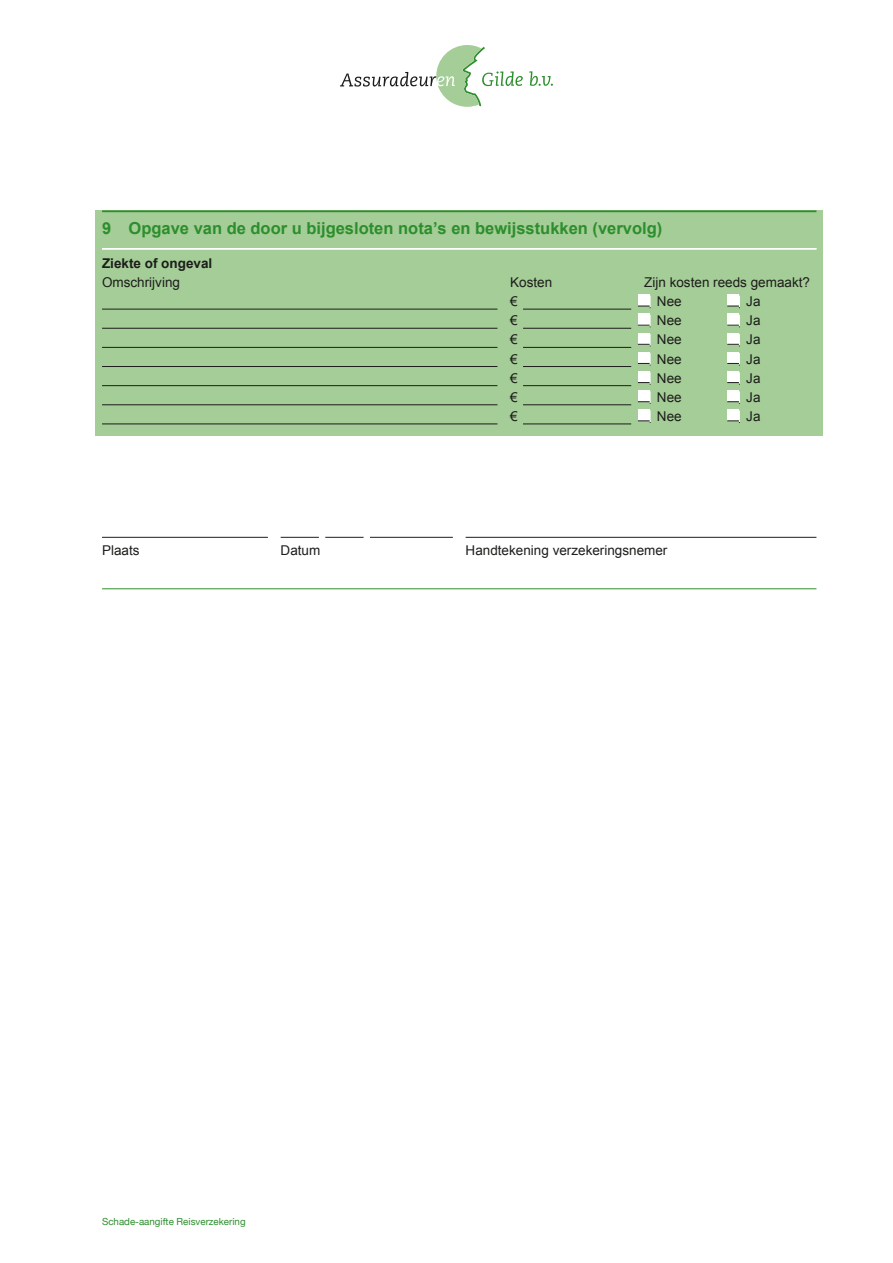
<style>
.page{position:relative;width:893px;height:1263px;background:#fff}
.page>*{position:absolute;margin:0;border:0;box-sizing:border-box;transform-origin:0 0}
.t1{font:700 16.5px "Arial";color:#2d8e2d}
.t2{font:13.5px "Arial";color:#1d1d1b}
.t3{font:700 13.5px "Arial";color:#1d1d1b}
.t4{font:9.75px "Helvetica Neue";color:#2d8e2d}
</style>
<div class="page">
<div style="left:96px;top:210px;width:727px;height:226px;background:#a4cd97"></div>
<svg style="left:529px;top:71px;width:24px;height:15px"></svg>
<hr style="left:102px;top:210px;width:714px;height:2px;background:#2d8e2d">
<svg style="left:340px;top:45px;width:183px;height:62px"></svg>
<hr style="left:102px;top:248px;width:714px;height:1px;background:#fff">
<hr style="left:102px;top:309px;width:395px;height:1px;background:#1d1d1b">
<hr style="left:523px;top:309px;width:108px;height:1px;background:#1d1d1b">
<div style="left:638px;top:295px;width:12px;height:11px;background:#fff"></div>
<svg style="left:638px;top:296px;width:13px;height:12px"></svg>
<div style="left:727px;top:295px;width:12px;height:11px;background:#fff"></div>
<svg style="left:727px;top:296px;width:13px;height:12px"></svg>
<hr style="left:102px;top:328px;width:395px;height:1px;background:#1d1d1b">
<hr style="left:523px;top:328px;width:108px;height:1px;background:#1d1d1b">
<div style="left:638px;top:314px;width:12px;height:11px;background:#fff"></div>
<svg style="left:638px;top:315px;width:13px;height:13px"></svg>
<div style="left:727px;top:314px;width:12px;height:11px;background:#fff"></div>
<svg style="left:727px;top:315px;width:13px;height:13px"></svg>
<hr style="left:102px;top:347px;width:395px;height:1px;background:#1d1d1b">
<hr style="left:523px;top:347px;width:108px;height:1px;background:#1d1d1b">
<div style="left:638px;top:333px;width:12px;height:11px;background:#fff"></div>
<svg style="left:638px;top:334px;width:13px;height:13px"></svg>
<div style="left:727px;top:333px;width:12px;height:11px;background:#fff"></div>
<svg style="left:727px;top:334px;width:13px;height:13px"></svg>
<hr style="left:102px;top:366px;width:395px;height:1px;background:#1d1d1b">
<hr style="left:523px;top:366px;width:108px;height:1px;background:#1d1d1b">
<div style="left:638px;top:352px;width:12px;height:11px;background:#fff"></div>
<svg style="left:638px;top:353px;width:13px;height:13px"></svg>
<div style="left:727px;top:352px;width:12px;height:11px;background:#fff"></div>
<svg style="left:727px;top:353px;width:13px;height:13px"></svg>
<hr style="left:102px;top:385px;width:395px;height:1px;background:#1d1d1b">
<hr style="left:523px;top:385px;width:108px;height:1px;background:#1d1d1b">
<div style="left:638px;top:371px;width:12px;height:11px;background:#fff"></div>
<svg style="left:638px;top:372px;width:13px;height:13px"></svg>
<div style="left:727px;top:371px;width:12px;height:11px;background:#fff"></div>
<svg style="left:727px;top:372px;width:13px;height:13px"></svg>
<hr style="left:102px;top:404px;width:395px;height:1px;background:#1d1d1b">
<hr style="left:523px;top:404px;width:108px;height:1px;background:#1d1d1b">
<div style="left:638px;top:390px;width:12px;height:12px;background:#fff"></div>
<svg style="left:638px;top:391px;width:13px;height:13px"></svg>
<div style="left:727px;top:390px;width:12px;height:12px;background:#fff"></div>
<svg style="left:727px;top:391px;width:13px;height:13px"></svg>
<hr style="left:102px;top:424px;width:395px;height:1px;background:#1d1d1b">
<hr style="left:523px;top:424px;width:108px;height:1px;background:#1d1d1b">
<div style="left:638px;top:409px;width:12px;height:12px;background:#fff"></div>
<svg style="left:638px;top:410px;width:13px;height:13px"></svg>
<div style="left:727px;top:409px;width:12px;height:12px;background:#fff"></div>
<svg style="left:727px;top:410px;width:13px;height:13px"></svg>
<hr style="left:102px;top:588px;width:714px;height:1px;background:#2d8e2d">
<hr style="left:102px;top:537px;width:166px;height:1px;background:#1d1d1b">
<hr style="left:281px;top:537px;width:38px;height:1px;background:#1d1d1b">
<hr style="left:325px;top:537px;width:39px;height:1px;background:#1d1d1b">
<hr style="left:370px;top:537px;width:83px;height:1px;background:#1d1d1b">
<hr style="left:466px;top:537px;width:350px;height:1px;background:#1d1d1b">
<p class="t1" style="left:102px;top:217px;width:562px">9 Opgave van de door u bijgesloten nota’s en bewijsstukken (vervolg)</p>
<p class="t3" style="left:102px;top:254px;width:112px">Ziekte of ongeval</p>
<p class="t2" style="left:102px;top:273px;width:80px">Omschrijving</p>
<p class="t2" style="left:510px;top:273px;width:44px">Kosten</p>
<p class="t2" style="left:644px;top:273px;width:167px">Zijn kosten reeds gemaakt?</p>
<p class="t2" style="left:510px;top:293px;width:9px">€</p>
<p class="t2" style="left:657px;top:293px;width:26px">Nee</p>
<p class="t2" style="left:746px;top:293px;width:16px">Ja</p>
<p class="t2" style="left:510px;top:312px;width:9px">€</p>
<p class="t2" style="left:657px;top:312px;width:26px">Nee</p>
<p class="t2" style="left:746px;top:312px;width:16px">Ja</p>
<p class="t2" style="left:510px;top:331px;width:9px">€</p>
<p class="t2" style="left:657px;top:331px;width:26px">Nee</p>
<p class="t2" style="left:746px;top:331px;width:16px">Ja</p>
<p class="t2" style="left:510px;top:350px;width:9px">€</p>
<p class="t2" style="left:657px;top:350px;width:26px">Nee</p>
<p class="t2" style="left:746px;top:350px;width:16px">Ja</p>
<p class="t2" style="left:510px;top:369px;width:9px">€</p>
<p class="t2" style="left:657px;top:369px;width:26px">Nee</p>
<p class="t2" style="left:746px;top:369px;width:16px">Ja</p>
<p class="t2" style="left:510px;top:388px;width:9px">€</p>
<p class="t2" style="left:657px;top:388px;width:26px">Nee</p>
<p class="t2" style="left:746px;top:388px;width:16px">Ja</p>
<p class="t2" style="left:510px;top:407px;width:9px">€</p>
<p class="t2" style="left:657px;top:407px;width:26px">Nee</p>
<p class="t2" style="left:746px;top:407px;width:16px">Ja</p>
<p class="t2" style="left:102px;top:541px;width:39px">Plaats</p>
<p class="t2" style="left:281px;top:541px;width:41px">Datum</p>
<p class="t2" style="left:466px;top:541px;width:203px">Handtekening verzekeringsnemer</p>
<p class="t4" style="left:102px;top:1214px;width:145px">Schade-aangifte Reisverzekering</p>
</div>
